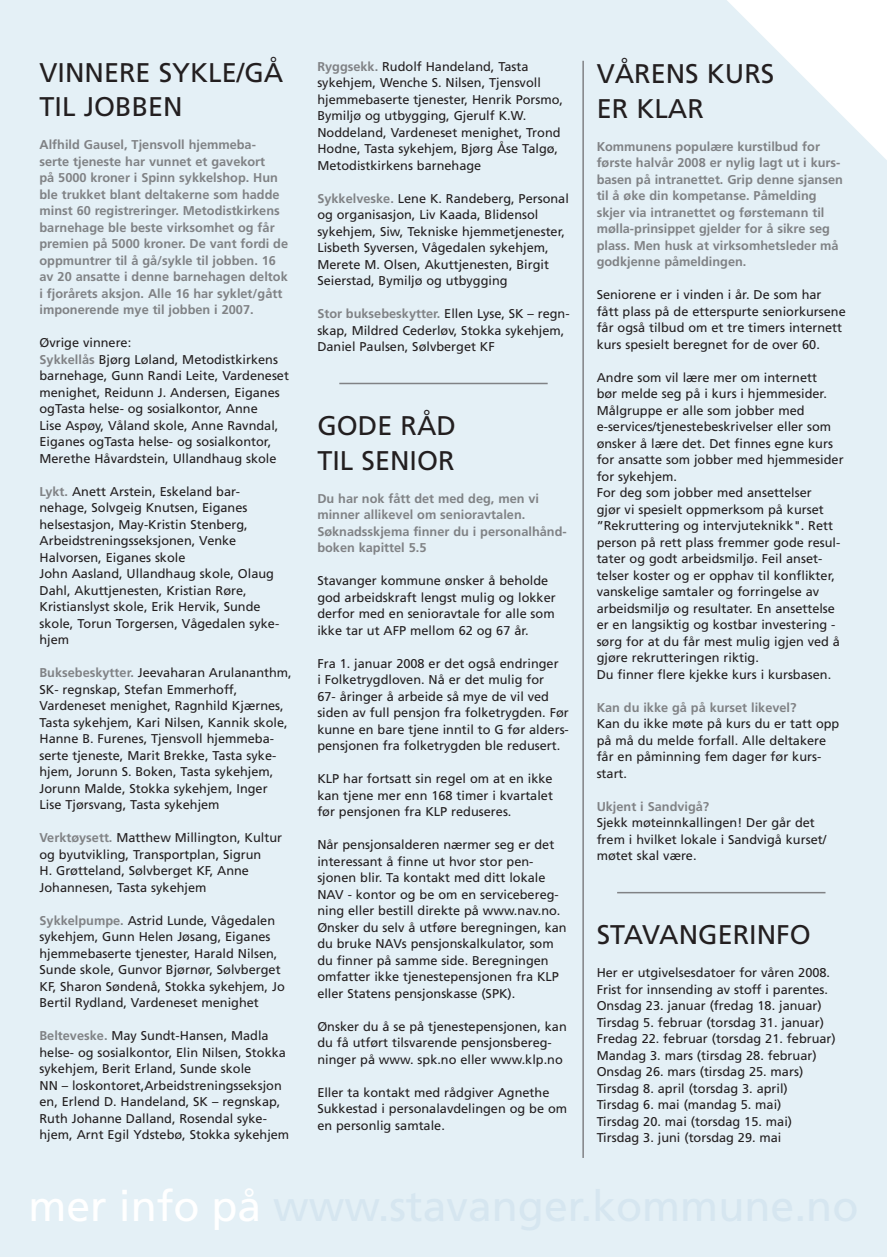
<style>
.page{position:relative;width:887px;height:1257px;background:#e4f0f6}
.page>*{position:absolute;margin:0;border:0;box-sizing:border-box;transform-origin:0 0}
.t1{font:27px/34.5px "Frutiger";color:#231f20}
.t2{font:12.75px/16.5px "Frutiger";color:#231f20}
.t3{font:700 12.75px/16.5px "Frutiger";color:#808285}
.s1{font-weight:700;color:#808285}
</style>
<div class="page">
<hr style="left:339px;top:383px;width:209px;height:1px;background:#808285">
<hr style="left:617px;top:892px;width:208px;height:1px;background:#808285">
<hr style="left:582px;top:61px;width:2px;height:1097px;background:#808285">
<h1 class="t1" style="left:40px;top:57px;width:245px">VINNERE SYKLE/GÅ<br>TIL JOBBEN</h1>
<p class="t3" style="left:40px;top:138px;width:250px">Alfhild Gausel, Tjensvoll hjemmeba&shy;serte tjeneste har vunnet et gavekort<br>på 5000 kroner i Spinn sykkelshop. Hun ble trukket blant deltakerne som hadde minst 60 registreringer. Metodistkirkens barnehage ble beste virksomhet og får premien på 5000 kroner. De vant fordi de oppmuntrer til å gå/sykle til jobben. 16 av 20 ansatte i denne barnehagen deltok i fjorårets aksjon. Alle 16 har syklet/gått imponerende mye til jobben i 2007.</p>
<p class="t2" style="left:40px;top:336px;width:251px">Øvrige vinnere:<br><span class="s1">Sykkellås</span> Bjørg Løland, Metodistkirkens barnehage, Gunn Randi Leite, Vardeneset menighet, Reidunn J. Andersen, Eiganes ogTasta helse- og sosialkontor, Anne<br>Lise Aspøy, Våland skole, Anne Ravndal, Eiganes ogTasta helse- og sosialkontor, Merethe Håvardstein, Ullandhaug skole</p>
<p class="t2" style="left:40px;top:484px;width:241px"><span class="s1">Lykt.</span> Anett Arstein, Eskeland bar&shy;nehage, Solvgeig Knutsen, Eiganes helsestasjon, May-Kristin Stenberg, Arbeidstreningsseksjonen, Venke Halvorsen, Eiganes skole<br>John Aasland, Ullandhaug skole, Olaug Dahl, Akuttjenesten, Kristian Røre, Kristianslyst skole, Erik Hervik, Sunde skole, Torun Torgersen, Vågedalen syke&shy;hjem</p>
<p class="t2" style="left:40px;top:666px;width:254px"><span class="s1">Buksebeskytter.</span> Jeevaharan Arulananthm, SK- regnskap, Stefan Emmerhoff, Vardeneset menighet, Ragnhild Kjærnes, Tasta sykehjem, Kari Nilsen, Kannik skole, Hanne B. Furenes, Tjensvoll hjemmeba&shy;serte tjeneste, Marit Brekke, Tasta syke&shy;hjem, Jorunn S. Boken, Tasta sykehjem, Jorunn Malde, Stokka sykehjem, Inger Lise Tjørsvang, Tasta sykehjem</p>
<p class="t2" style="left:40px;top:831px;width:244px"><span class="s1">Verktøysett.</span> Matthew Millington, Kultur og byutvikling, Transportplan, Sigrun<br>H. Grøtteland, Sølvberget KF, Anne Johannesen, Tasta sykehjem</p>
<p class="t2" style="left:40px;top:913px;width:247px"><span class="s1">Sykkelpumpe.</span> Astrid Lunde, Vågedalen sykehjem, Gunn Helen Jøsang, Eiganes hjemmebaserte tjenester, Harald Nilsen, Sunde skole, Gunvor Bjørnør, Sølvberget KF, Sharon Søndenå, Stokka sykehjem, Jo Bertil Rydland, Vardeneset menighet</p>
<p class="t2" style="left:40px;top:1029px;width:251px"><span class="s1">Belteveske.</span> May Sundt-Hansen, Madla helse- og sosialkontor, Elin Nilsen, Stokka sykehjem, Berit Erland, Sunde skole<br>NN – loskontoret,Arbeidstreningsseksjon en, Erlend D. Handeland, SK – regnskap, Ruth Johanne Dalland, Rosendal syke&shy;hjem, Arnt Egil Ydstebø, Stokka sykehjem</p>
<p class="t2" style="left:317px;top:59px;width:247px"><span class="s1">Ryggsekk.</span> Rudolf Handeland, Tasta sykehjem, Wenche S. Nilsen, Tjensvoll hjemmebaserte tjenester, Henrik Porsmo, Bymiljø og utbygging, Gjerulf K.W.<br>Noddeland, Vardeneset menighet, Trond Hodne, Tasta sykehjem, Bjørg Åse Talgø, Metodistkirkens barnehage</p>
<p class="t2" style="left:317px;top:191px;width:253px"><span class="s1">Sykkelveske.</span> Lene K. Randeberg, Personal og organisasjon, Liv Kaada, Blidensol sykehjem, Siw, Tekniske hjemmetjenester, Lisbeth Syversen, Vågedalen sykehjem, Merete M. Olsen, Akuttjenesten, Birgit Seierstad, Bymiljø og utbygging</p>
<p class="t2" style="left:317px;top:306px;width:254px"><span class="s1">Stor buksebeskytter.</span> Ellen Lyse, SK – regn&shy;skap, Mildred Cederløv, Stokka sykehjem,<br>Daniel Paulsen, Sølvberget KF</p>
<h1 class="t1" style="left:317px;top:411px;width:140px">GODE RÅD<br>TIL SENIOR</h1>
<p class="t3" style="left:317px;top:491px;width:251px">Du har nok fått det med deg, men vi minner allikevel om senioravtalen.<br>Søknadsskjema finner du i personalhånd&shy;boken kapittel 5.5</p>
<p class="t2" style="left:317px;top:573px;width:240px">Stavanger kommune ønsker å beholde god arbeidskraft lengst mulig og lokker derfor med en senioravtale for alle som ikke tar ut AFP mellom 62 og 67 år.</p>
<p class="t2" style="left:317px;top:656px;width:253px">Fra 1. januar 2008 er det også endringer<br>i Folketrygdloven. Nå er det mulig for<br>67- åringer å arbeide så mye de vil ved siden av full pensjon fra folketrygden. Før kunne en bare tjene inntil to G før alders&shy;pensjonen fra folketrygden ble redusert.</p>
<p class="t2" style="left:317px;top:771px;width:237px;text-align:justify">KLP har fortsatt sin regel om at en ikke kan tjene mer enn 168 timer i kvartalet før pensjonen fra KLP reduseres.</p>
<p class="t2" style="left:317px;top:837px;width:251px">Når pensjonsalderen nærmer seg er det interessant å finne ut hvor stor pen&shy;sjonen blir. Ta kontakt med ditt lokale NAV - kontor og be om en servicebereg&shy;ning eller bestill direkte på www.nav.no.<br>Ønsker du selv å utføre beregningen, kan du bruke NAVs pensjonskalkulator, som du finner på samme side. Beregningen omfatter ikke tjenestepensjonen fra KLP eller Statens pensjonskasse (SPK).</p>
<p class="t2" style="left:317px;top:1019px;width:251px">Ønsker du å se på tjenestepensjonen, kan du få utført tilsvarende pensjonsbereg&shy;ninger på www. spk.no eller www.klp.no</p>
<p class="t2" style="left:317px;top:1085px;width:251px">Eller ta kontakt med rådgiver Agnethe<br>Sukkestad i personalavdelingen og be om en personlig samtale.</p>
<h1 class="t1" style="left:597px;top:59px;width:179px">VÅRENS KURS<br>ER KLAR</h1>
<p class="t3" style="left:597px;top:139px;width:248px">Kommunens populære kurstilbud for første halvår 2008 er nylig lagt ut i kurs&shy;basen på intranettet. Grip denne sjansen til å øke din kompetanse. Påmelding skjer via intranettet og førstemann til mølla-prinsippet gjelder for å sikre seg plass. Men husk at virksomhetsleder må godkjenne påmeldingen.</p>
<p class="t2" style="left:597px;top:288px;width:251px">Seniorene er i vinden i år. De som har fått plass på de etterspurte seniorkursene får også tilbud om et tre timers internett kurs spesielt beregnet for de over 60.</p>
<p class="t2" style="left:597px;top:370px;width:248px">Andre som vil lære mer om internett<br>bør melde seg på i kurs i hjemmesider.<br>Målgruppe er alle som jobber med e-services/tjenestebeskrivelser eller som ønsker å lære det. Det finnes egne kurs for ansatte som jobber med hjemmesider for sykehjem.<br>For deg som jobber med ansettelser<br>gjør vi spesielt oppmerksom på kurset ”Rekruttering og intervjuteknikk". Rett person på rett plass fremmer gode resul&shy;tater og godt arbeidsmiljø. Feil anset&shy;telser koster og er opphav til konflikter, vanskelige samtaler og forringelse av arbeidsmiljø og resultater. En ansettelse er en langsiktig og kostbar investering - sørg for at du får mest mulig igjen ved å gjøre rekrutteringen riktig.<br>Du finner flere kjekke kurs i kursbasen.</p>
<p class="t3" style="left:597px;top:700px;width:201px">Kan du ikke gå på kurset likevel?</p>
<p class="t2" style="left:597px;top:717px;width:244px">Kan du ikke møte på kurs du er tatt opp på må du melde forfall. Alle deltakere får en påminning fem dager før kurs&shy;start.</p>
<p class="t3" style="left:597px;top:799px;width:114px">Ukjent i Sandvigå?</p>
<p class="t2" style="left:597px;top:816px;width:231px">Sjekk møteinnkallingen! Der går det frem i hvilket lokale i Sandvigå kurset/ møtet skal være.</p>
<h1 class="t1" style="left:597px;top:920px;width:216px">STAVANGERINFO</h1>
<p class="t2" style="left:597px;top:966px;width:241px">Her er utgivelsesdatoer for våren 2008.<br>Frist for innsending av stoff i parentes.<br>Onsdag 23. januar (fredag 18. januar)<br>Tirsdag 5. februar (torsdag 31. januar)<br>Fredag 22. februar (torsdag 21. februar)<br>Mandag 3. mars (tirsdag 28. februar)<br>Onsdag 26. mars (tirsdag 25. mars)<br>Tirsdag 8. april (torsdag 3. april)<br>Tirsdag 6. mai (mandag 5. mai)<br>Tirsdag 20. mai (torsdag 15. mai)<br>Tirsdag 3. juni (torsdag 29. mai</p>
</div>
